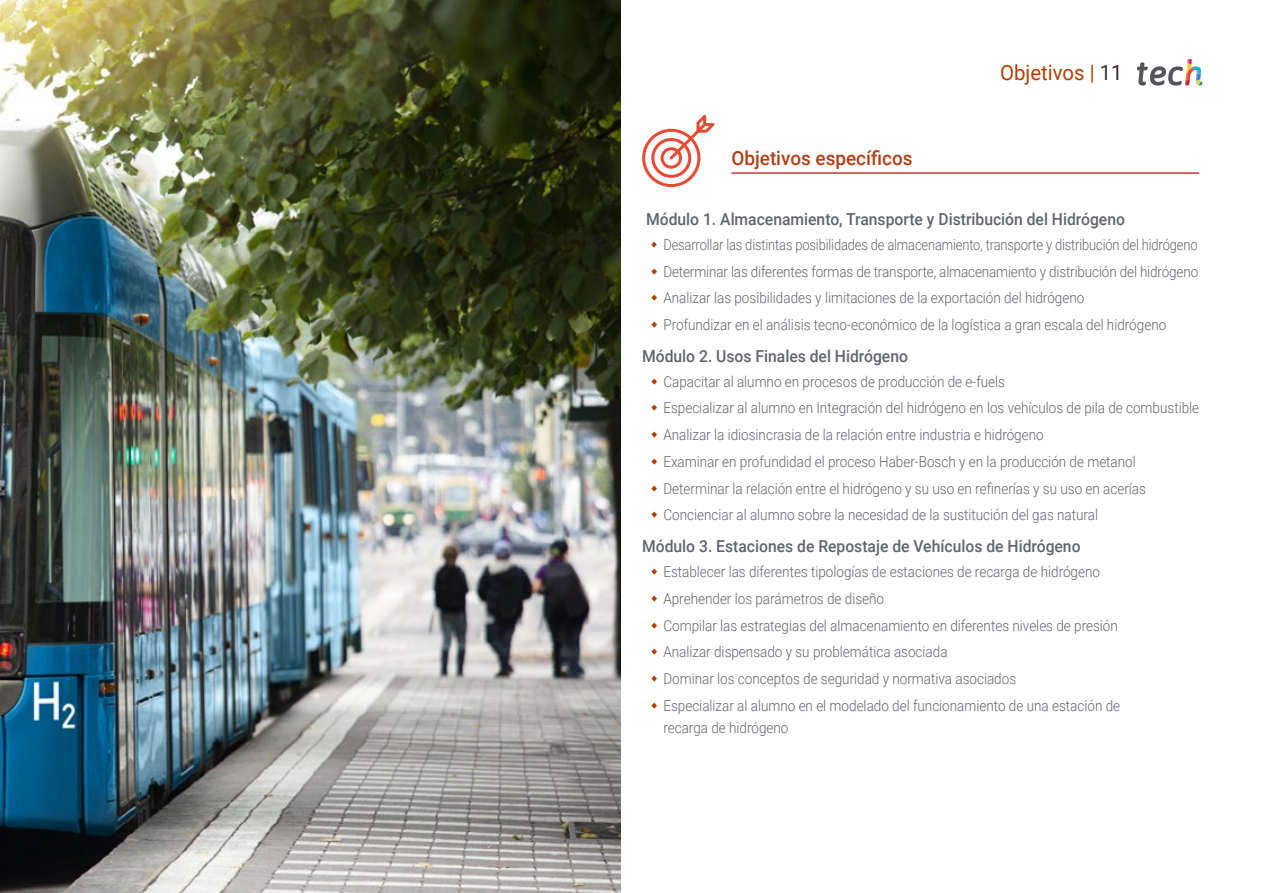
<style>
.page{position:relative;width:1263px;height:893px;background:#fff}
.page>*{position:absolute;margin:0;border:0;box-sizing:border-box;transform-origin:0 0}
.t1{font:21px "Roboto";color:#ae4000}
.t2{font:500 19.5px "Roboto";color:#b04117}
.t3{font:500 16.5px "Roboto";color:#61646a;scale:.95 1}
.t4{font:300 15px/26.7px "Roboto";color:#61646a;scale:.9 1}
.t5{font:300 15px/26.7px "Roboto";color:#61646a;scale:.86 1}
.s1{color:#312e20}
</style>
<div class="page">
<svg style="left:1137px;top:59px;width:65px;height:27px"></svg>
<img style="left:0;top:0;width:621px;height:893px">
<hr style="left:731px;top:173px;width:468px;height:1px;background:#b04117">
<svg style="left:642px;top:115px;width:72px;height:72px"></svg>
<h2 class="t2" style="left:731px;top:144px;width:183px">Objetivos específicos</h2>
<h1 class="t1" style="left:1000px;top:57px;width:124px">Objetivos | <span class="s1">11</span></h1>
<p class="t3" style="left:646px;top:208px;width:506px">Módulo 1. Almacenamiento, Transporte y Distribución del Hidrógeno</p>
<p class="t5" style="left:663px;top:230px;width:623px">Desarrollar las distintas posibilidades de almacenamiento, transporte y distribución del hidrógeno Determinar las diferentes formas de transporte, almacenamiento y distribución del hidrógeno Analizar las posibilidades y limitaciones de la exportación del hidrógeno<br>Profundizar en el análisis tecno-económico de la logística a gran escala del hidrógeno</p>
<p class="t3" style="left:642px;top:345px;width:281px">Módulo 2. Usos Finales del Hidrógeno</p>
<p class="t4" style="left:663px;top:367px;width:597px">Capacitar al alumno en procesos de producción de e-fuels<br>Especializar al alumno en Integración del hidrógeno en los vehículos de pila de combustible Analizar la idiosincrasia de la relación entre industria e hidrógeno<br>Examinar en profundidad el proceso Haber-Bosch y en la producción de metanol Determinar la relación entre el hidrógeno y su uso en refinerías y su uso en acerías Concienciar al alumno sobre la necesidad de la sustitución del gas natural</p>
<p class="t3" style="left:642px;top:535px;width:463px">Módulo 3. Estaciones de Repostaje de Vehículos de Hidrógeno</p>
<p class="t4" style="left:663px;top:558px;width:509px">Establecer las diferentes tipologías de estaciones de recarga de hidrógeno Aprehender los parámetros de diseño<br>Compilar las estrategias del almacenamiento en diferentes niveles de presión Analizar dispensado y su problemática asociada<br>Dominar los conceptos de seguridad y normativa asociados<br>Especializar al alumno en el modelado del funcionamiento de una estación de</p>
<p class="t4" style="left:663px;top:714px;width:141px">recarga de hidrógeno</p>
</div>
